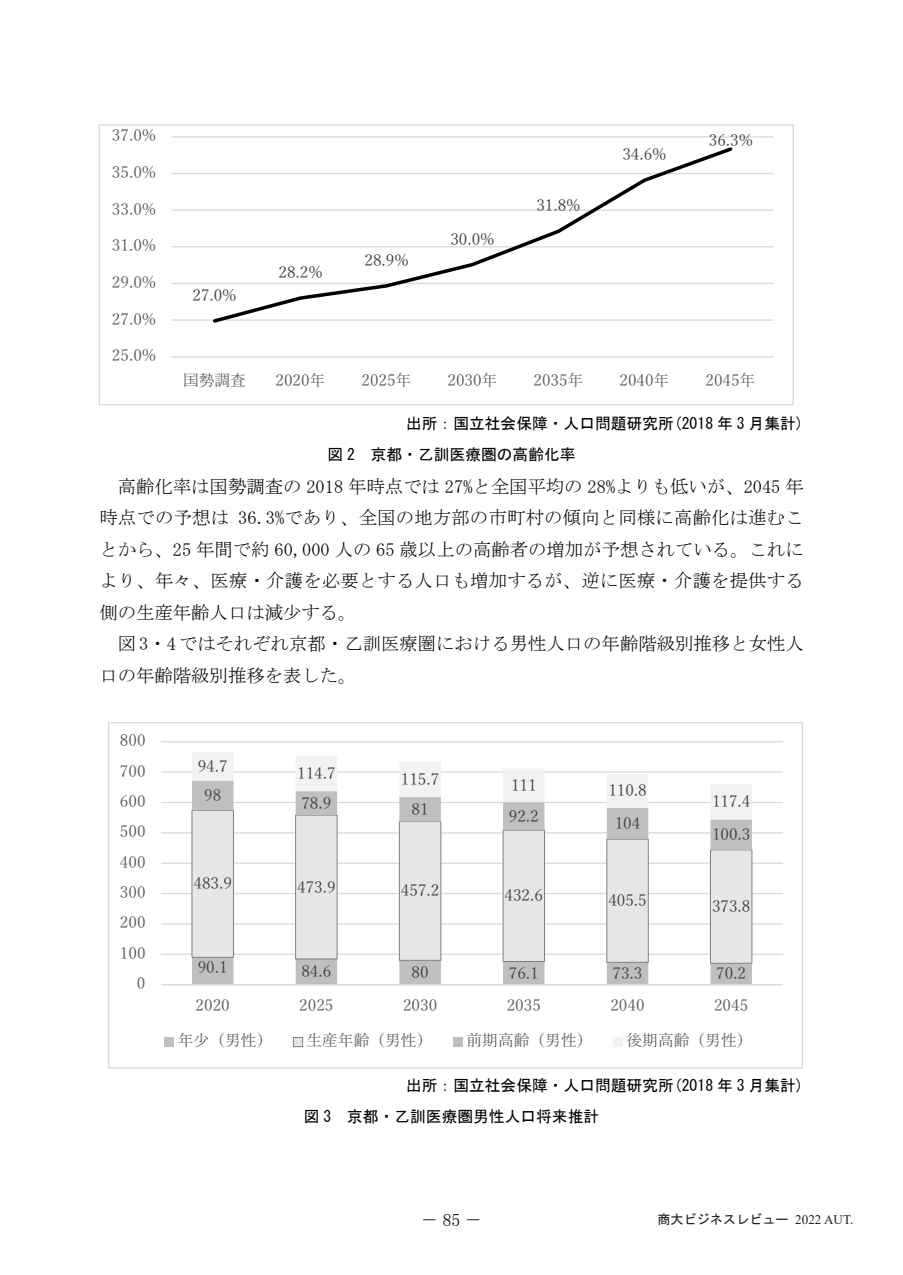
<style>
.page{position:relative;width:903px;height:1275px;background:#fff}
.page>*{position:absolute;margin:0;border:0;box-sizing:border-box;transform-origin:0 0}
.t1{font:18.38px/31.5px "MS Mincho";color:#000;text-align:justify}
.t2{font:17.5px "MS P Mincho";color:#000}
.t3{font:15.75px "Yu Mincho";color:#595959}
.t4{font:15.75px "Yu Mincho";color:#404040}
.t5{font:15.75px/31.5px "MS Gothic";color:#000}
.t6{font:13.12px "MS Gothic";color:#231f20}
.s1{font-family:"Times New Roman"}
</style>
<div class="page">
<hr style="left:172px;top:319px;width:601px;height:2px;background:#d9d9d9">
<hr style="left:172px;top:283px;width:601px;height:1px;background:#d9d9d9">
<hr style="left:172px;top:246px;width:601px;height:1px;background:#d9d9d9">
<hr style="left:172px;top:209px;width:601px;height:2px;background:#d9d9d9">
<hr style="left:172px;top:173px;width:601px;height:1px;background:#d9d9d9">
<hr style="left:172px;top:136px;width:601px;height:1px;background:#d9d9d9">
<hr style="left:172px;top:356px;width:601px;height:1px;background:#d9d9d9">
<svg style="left:210px;top:147px;width:525px;height:176px"></svg>
<hr style="left:161px;top:953px;width:622px;height:2px;background:#d9d9d9">
<hr style="left:161px;top:923px;width:622px;height:1px;background:#d9d9d9">
<hr style="left:161px;top:893px;width:622px;height:1px;background:#d9d9d9">
<hr style="left:161px;top:862px;width:622px;height:2px;background:#d9d9d9">
<hr style="left:161px;top:832px;width:622px;height:1px;background:#d9d9d9">
<hr style="left:161px;top:802px;width:622px;height:1px;background:#d9d9d9">
<hr style="left:161px;top:771px;width:622px;height:2px;background:#d9d9d9">
<hr style="left:161px;top:741px;width:622px;height:1px;background:#d9d9d9">
<svg style="left:192px;top:964px;width:560px;height:20px"></svg>
<svg style="left:192px;top:850px;width:560px;height:114px"></svg>
<svg style="left:192px;top:752px;width:560px;height:98px"></svg>
<hr style="left:161px;top:984px;width:622px;height:1px;background:#d9d9d9">
<div style="left:165px;top:1037px;width:9px;height:10px;background:#bfbfbf"></div>
<div style="left:293px;top:1037px;width:10px;height:10px;background:#e7e6e6"></div>
<div style="left:293px;top:1037px;width:10px;height:10px;border:1px solid #7f7f7f"></div>
<div style="left:453px;top:1037px;width:10px;height:10px;background:#bfbfbf"></div>
<div style="left:613px;top:1037px;width:10px;height:10px;background:#f2f2f2"></div>
<p class="t3" style="left:112px;top:121px;width:46px">37.0%</p>
<p class="t3" style="left:112px;top:158px;width:46px">35.0%</p>
<p class="t3" style="left:112px;top:194px;width:46px">33.0%</p>
<p class="t3" style="left:112px;top:231px;width:46px">31.0%</p>
<p class="t3" style="left:112px;top:267px;width:46px">29.0%</p>
<p class="t3" style="left:112px;top:304px;width:46px">27.0%</p>
<p class="t3" style="left:112px;top:341px;width:46px">25.0%</p>
<p class="t4" style="left:192px;top:281px;width:46px">27.0%</p>
<p class="t4" style="left:278px;top:258px;width:46px">28.2%</p>
<p class="t4" style="left:364px;top:246px;width:46px">28.9%</p>
<p class="t4" style="left:450px;top:224px;width:46px">30.0%</p>
<p class="t4" style="left:536px;top:191px;width:46px">31.8%</p>
<p class="t4" style="left:622px;top:140px;width:46px">34.6%</p>
<p class="t4" style="left:709px;top:126px;width:46px">36.3%</p>
<p class="t3" style="left:183px;top:366px;width:64px">国勢調査</p>
<p class="t3" style="left:276px;top:366px;width:51px">2020年</p>
<p class="t3" style="left:362px;top:366px;width:51px">2025年</p>
<p class="t3" style="left:448px;top:366px;width:51px">2030年</p>
<p class="t3" style="left:534px;top:366px;width:51px">2035年</p>
<p class="t3" style="left:619px;top:366px;width:51px">2040年</p>
<p class="t3" style="left:705px;top:366px;width:51px">2045年</p>
<p class="t5" style="left:327px;top:408px;width:478px;text-indent:79px">出所：国立社会保障・人口問題研究所(2018 年 3 月集計)図 2 京都・乙訓医療圏の高齢化率</p>
<p class="t1" style="left:99px;top:471px;width:706px;text-indent:18px">高齢化率は国勢調査の 2018 年時点では 27%と全国平均の 28%よりも低いが、2045 年時点での予想は 36.3%であり、全国の地方部の市町村の傾向と同様に高齢化は進むことから、25 年間で約 60,000 人の 65 歳以上の高齢者の増加が予想されている。これにより、年々、医療・介護を必要とする人口も増加するが、逆に医療・介護を提供する側の生産年齢人口は減少する。</p>
<p class="t1" style="left:99px;top:628px;width:706px;text-indent:18px">図 3・4 ではそれぞれ京都・乙訓医療圏における男性人口の年齢階級別推移と女性人口の年齢階級別推移を表した。</p>
<p class="t3" style="left:120px;top:726px;width:27px">800</p>
<p class="t3" style="left:120px;top:756px;width:27px">700</p>
<p class="t3" style="left:120px;top:786px;width:27px">600</p>
<p class="t3" style="left:120px;top:817px;width:27px">500</p>
<p class="t3" style="left:120px;top:847px;width:27px">400</p>
<p class="t3" style="left:120px;top:878px;width:27px">300</p>
<p class="t3" style="left:120px;top:908px;width:27px">200</p>
<p class="t3" style="left:120px;top:938px;width:27px">100</p>
<p class="t3" style="left:137px;top:969px;width:10px">0</p>
<p class="t4" style="left:198px;top:751px;width:31px">94.7</p>
<p class="t4" style="left:204px;top:781px;width:19px">98</p>
<p class="t4" style="left:297px;top:759px;width:40px">114.7</p>
<p class="t4" style="left:401px;top:765px;width:40px">115.7</p>
<p class="t4" style="left:301px;top:788px;width:31px">78.9</p>
<p class="t4" style="left:411px;top:794px;width:19px">81</p>
<p class="t4" style="left:511px;top:771px;width:27px">111</p>
<p class="t4" style="left:608px;top:776px;width:40px">110.8</p>
<p class="t4" style="left:509px;top:801px;width:31px">92.2</p>
<p class="t4" style="left:615px;top:809px;width:27px">104</p>
<p class="t4" style="left:712px;top:787px;width:40px">117.4</p>
<p class="t4" style="left:712px;top:820px;width:40px">100.3</p>
<p class="t4" style="left:194px;top:869px;width:40px">483.9</p>
<p class="t4" style="left:297px;top:872px;width:40px">473.9</p>
<p class="t4" style="left:401px;top:876px;width:40px">457.2</p>
<p class="t4" style="left:505px;top:881px;width:40px">432.6</p>
<p class="t4" style="left:608px;top:886px;width:40px">405.5</p>
<p class="t4" style="left:712px;top:892px;width:40px">373.8</p>
<p class="t4" style="left:198px;top:952px;width:31px">90.1</p>
<p class="t4" style="left:301px;top:957px;width:31px">84.6</p>
<p class="t4" style="left:411px;top:958px;width:19px">80</p>
<p class="t4" style="left:509px;top:958px;width:31px">76.1</p>
<p class="t4" style="left:612px;top:959px;width:31px">73.3</p>
<p class="t4" style="left:716px;top:959px;width:31px">70.2</p>
<p class="t3" style="left:196px;top:990px;width:36px">2020</p>
<p class="t3" style="left:299px;top:990px;width:36px">2025</p>
<p class="t3" style="left:403px;top:990px;width:36px">2030</p>
<p class="t3" style="left:507px;top:990px;width:36px">2035</p>
<p class="t3" style="left:610px;top:990px;width:36px">2040</p>
<p class="t3" style="left:714px;top:990px;width:36px">2045</p>
<p class="t3" style="left:178px;top:1026px;width:96px">年少（男性）</p>
<p class="t3" style="left:306px;top:1026px;width:127px">生産年齢（男性）</p>
<p class="t3" style="left:466px;top:1026px;width:127px">前期高齢（男性）</p>
<p class="t3" style="left:626px;top:1026px;width:127px">後期高齢（男性）</p>
<p class="t5" style="left:304px;top:1069px;width:501px;text-indent:102px">出所：国立社会保障・人口問題研究所(2018 年 3 月集計)図 3 京都・乙訓医療圏男性人口将来推計</p>
<p class="t2" style="left:421px;top:1210px;width:63px">－85－</p>
<p class="t6" style="left:657px;top:1213px;width:197px">商大ビジネスレビュー <span class="s1">2022 AUT.</span></p>
</div>
